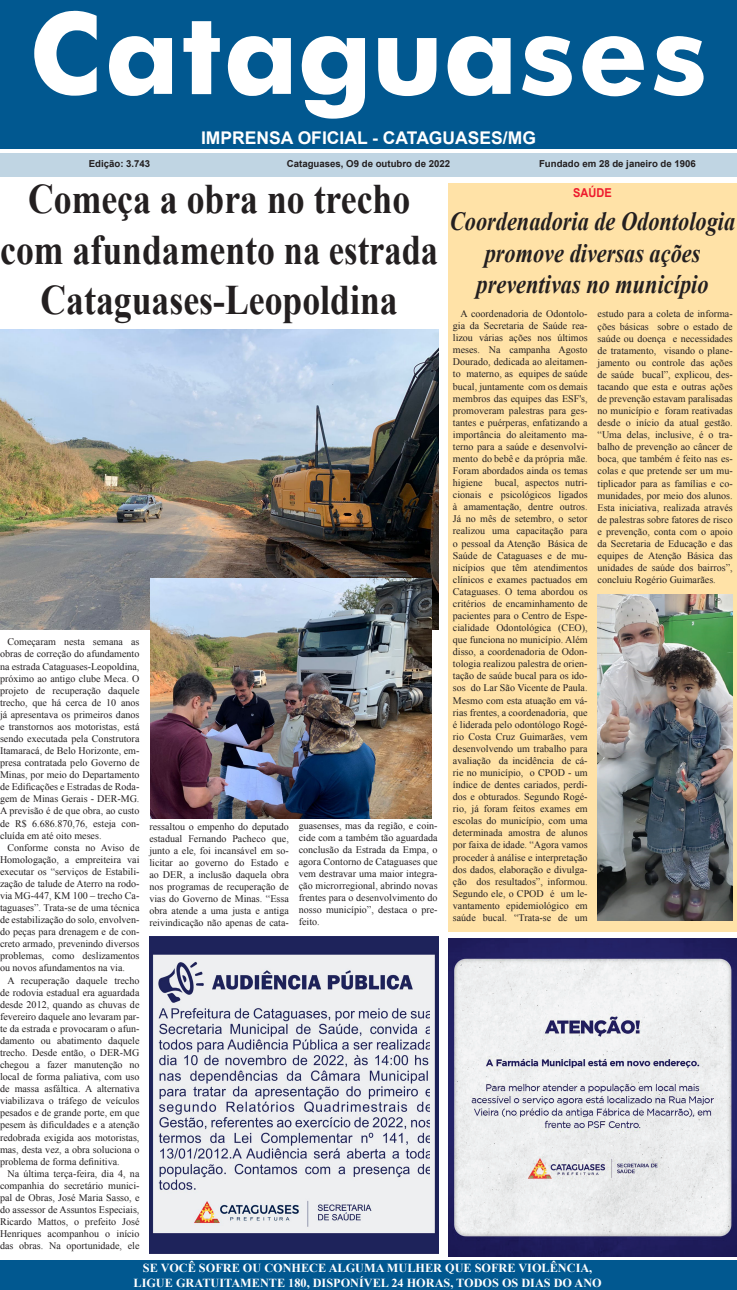
<style>
.page{position:relative;width:737px;height:1290px;background:#fff}
.page>*{position:absolute;margin:0;border:0;box-sizing:border-box;transform-origin:0 0}
.No_Spacing{font:700 127.75px "Futura";color:#fff}
.No_Spacing-2{font:700 42px/50.4px "Times New Roman";color:#231f20;text-align:center;scale:.85 1}
.No_Spacing-3{font:italic 700 26.25px/31.5px "Times New Roman";color:#231f20;text-align:center;scale:.85 1}
.No_Spacing-4{font:700 17.5px "Arial";color:#fff}
.t1{font:700 12.25px "Times New Roman";color:#fff}
.No_Spacing-5{font:700 12.25px "Arial";color:#ee1b2d;scale:.9 1}
.No_Spacing-6{font:10.06px/12.1px "Times New Roman";color:#231f20;text-align:justify}
.No_Spacing-7{font:700 9.62px "Arial";color:#231f20}
</style>
<div class="page">
<div style="left:448px;top:183px;width:289px;height:748px;background:#ffe2a7"></div>
<div style="left:1px;top:1261px;width:736px;height:29px;background:#015890"></div>
<div style="left:0;top:0;width:737px;height:149px;background:#015890"></div>
<div style="left:0;top:153px;width:737px;height:24px;background:#c0d5e3"></div>
<img style="left:597px;top:594px;width:135px;height:327px">
<img style="left:448px;top:938px;width:289px;height:318px">
<img style="left:0;top:330px;width:438px;height:299px">
<img style="left:151px;top:578px;width:280px;height:240px">
<img style="left:157px;top:936px;width:273px;height:317px">
<img style="left:149px;top:936px;width:8px;height:317px">
<img style="left:430px;top:936px;width:8px;height:317px">
<p class="No_Spacing" style="left:28px;top:-9px;width:683px">Cataguases</p>
<p class="No_Spacing-4" style="left:201px;top:126px;width:336px">IMPRENSA OFICIAL - CATAGUASES/MG</p>
<p class="No_Spacing-7" style="left:89px;top:157px;width:63px">Edição: 3.743</p>
<p class="No_Spacing-7" style="left:287px;top:157px;width:165px">Cataguases, O9 de outubro de 2022</p>
<p class="No_Spacing-7" style="left:539px;top:157px;width:158px">Fundado em 28 de janeiro de 1906</p>
<p class="No_Spacing-2" style="left:0;top:173px;width:516px">Começa a obra no trecho com afundamento na estrada<br>Cataguases-Leopoldina</p>
<p class="No_Spacing-6" style="left:0;top:636px;width:141px;text-indent:7px">Começaram nesta semana as obras de correção do afundamento na estrada Cataguases-Leopoldina, próximo ao antigo clube Meca. O projeto de recuperação daquele trecho, que há cerca de 10 anos já apresentava os primeiros danos e transtornos aos motoristas, está sendo executada pela Construtora Itamaracá, de Belo Horizonte, em&shy;presa contratada pelo Governo de Minas, por meio do Departamento de Edificações e Estradas de Roda&shy;gem de Minas Gerais - DER-MG.<br>A previsão é de que obra, ao custo de R$ 6.686.870,76, esteja con&shy;cluída em até oito meses.</p>
<p class="No_Spacing-6" style="left:0;top:841px;width:141px;text-indent:7px">Conforme consta no Aviso de Homologação, a empreiteira vai executar os “serviços de Estabili&shy;zação de talude de Aterro na rodo&shy;via MG-447, KM 100 – trecho Ca&shy;taguases”. Trata-se de uma técnica de estabilização do solo, envolven&shy;do peças para drenagem e de con&shy;creto armado, prevenindo diversos problemas, como deslizamentos ou novos afundamentos na via.</p>
<p class="No_Spacing-6" style="left:0;top:974px;width:141px;text-indent:7px">A recuperação daquele trecho de rodovia estadual era aguardada desde 2012, quando as chuvas de fevereiro daquele ano levaram par&shy;te da estrada e provocaram o afun&shy;damento ou abatimento daquele trecho. Desde então, o DER-MG chegou a fazer manutenção no local de forma paliativa, com uso de massa asfáltica. A alternativa viabilizava o tráfego de veículos pesados e de grande porte, em que pesem às dificuldades e a atenção redobrada exigida aos motoristas, mas, desta vez, a obra soluciona o problema de forma definitiva.</p>
<p class="No_Spacing-6" style="left:0;top:1167px;width:141px;text-indent:7px">Na última terça-feira, dia 4, na companhia do secretário munici&shy;pal de Obras, José Maria Sasso, e do assessor de Assuntos Especiais, Ricardo Mattos, o prefeito José Henriques acompanhou o início das obras. Na oportunidade, ele</p>
<p class="No_Spacing-6" style="left:149px;top:820px;width:141px">ressaltou o empenho do deputado estadual Fernando Pacheco que, junto a ele, foi incansável em so&shy;licitar ao governo do Estado e ao DER, a inclusão daquela obra nos programas de recuperação de vias do Governo de Minas. “Essa obra atende a uma justa e antiga reivindicação não apenas de cata-</p>
<p class="No_Spacing-6" style="left:299px;top:819px;width:140px">guasenses, mas da região, e coin&shy;cide com a também tão aguardada conclusão da Estrada da Empa, o agora Contorno de Cataguases que vem destravar uma maior integra&shy;ção microrregional, abrindo novas frentes para o desenvolvimento do nosso município”, destaca o pre&shy;feito.</p>
<p class="No_Spacing-5" style="left:573px;top:185px;width:44px">SAÚDE</p>
<p class="No_Spacing-3" style="left:450px;top:205px;width:337px">Coordenadoria de Odontologia promove diversas ações</p>
<p class="No_Spacing-3" style="left:476px;top:268px;width:274px">preventivas no município</p>
<p class="No_Spacing-6" style="left:453px;top:307px;width:136px;text-indent:7px">A coordenadoria de Odontolo&shy;gia da Secretaria de Saúde rea&shy;lizou várias ações nos últimos meses. Na campanha Agosto Dourado, dedicada ao aleitamen&shy;to materno, as equipes de saúde bucal, juntamente com os demais membros das equipes das ESF's, promoveram palestras para ges&shy;tantes e puérperas, enfatizando a importância do aleitamento ma&shy;terno para a saúde e desenvolvi&shy;mento do bebê e da própria mãe.<br>Foram abordados ainda os temas higiene bucal, aspectos nutri&shy;cionais e psicológicos ligados à amamentação, dentre outros.<br>Já no mês de setembro, o setor realizou uma capacitação para o pessoal da Atenção Básica de Saúde de Cataguases e de mu&shy;nicípios que têm atendimentos clínicos e exames pactuados em Cataguases. O tema abordou os critérios de encaminhamento de pacientes para o Centro de Espe&shy;cialidade Odontológica (CEO), que funciona no município. Além disso, a coordenadoria de Odon&shy;tologia realizou palestra de orien&shy;tação de saúde bucal para os ido&shy;sos do Lar São Vicente de Paula.<br>Mesmo com esta atuação em vá&shy;rias frentes, a coordenadoria, que é liderada pelo odontólogo Rogé&shy;rio Costa Cruz Guimarães, vem desenvolvendo um trabalho para avaliação da incidência de cá&shy;rie no município, o CPOD - um índice de dentes cariados, perdi&shy;dos e obturados. Segundo Rogé&shy;rio, já foram feitos exames em escolas do município, com uma determinada amostra de alunos por faixa de idade. “Agora vamos proceder à análise e interpretação dos dados, elaboração e divulga&shy;ção dos resultados”, informou.<br>Segundo ele, o CPOD é um le&shy;vantamento epidemiológico em saúde bucal. “Trata-se de um</p>
<p class="No_Spacing-6" style="left:597px;top:308px;width:137px">estudo para a coleta de informa&shy;ções básicas sobre o estado de saúde ou doença e necessidades de tratamento, visando o plane&shy;jamento ou controle das ações de saúde bucal”, explicou, des&shy;tacando que esta e outras ações de prevenção estavam paralisadas no município e foram reativadas desde o início da atual gestão. “Uma delas, inclusive, é o tra&shy;balho de prevenção ao câncer de boca, que também é feito nas es&shy;colas e que pretende ser um mu&shy;tiplicador para as famílias e co&shy;munidades, por meio dos alunos.<br>Esta iniciativa, realizada através de palestras sobre fatores de risco e prevenção, conta com o apoio da Secretaria de Educação e das equipes de Atenção Básica das unidades de saúde dos bairros”, concluiu Rogério Guimarães.</p>
<p class="t1" style="left:143px;top:1259px;width:451px">SE VOCÊ SOFRE OU CONHECE ALGUMA MULHER QUE SOFRE VIOLÊNCIA,</p>
<p class="t1" style="left:133px;top:1274px;width:470px">LIGUE GRATUITAMENTE 180, DISPONÍVEL 24 HORAS, TODOS OS DIAS DO ANO</p>
</div>
